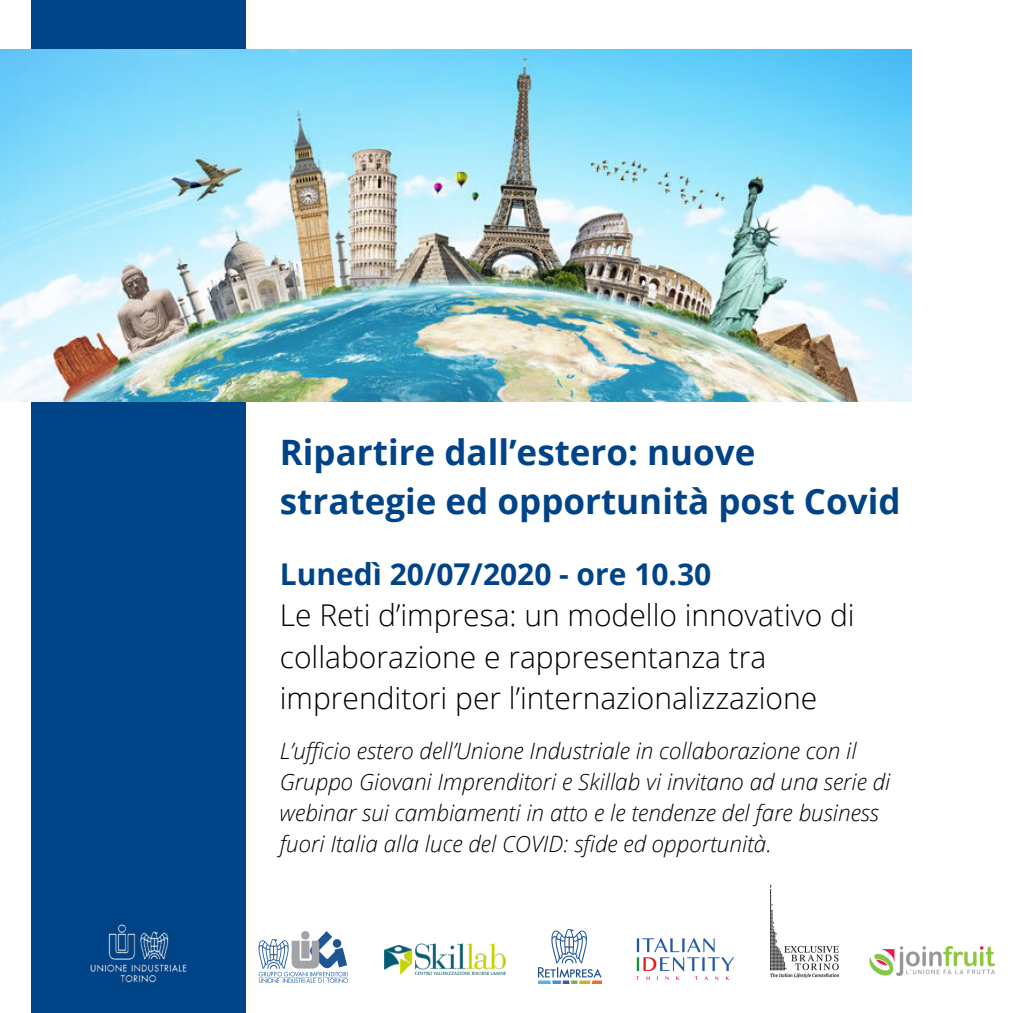
<style>
.page{position:relative;width:1013px;height:1013px;background:#fff}
.page>*{position:absolute;margin:0;border:0;box-sizing:border-box;transform-origin:0 0}
.t1{font:700 35px/48.8px "Open Sans";color:#004487}
.t2{font:300 30px/41.2px "Open Sans";color:#000}
.t3{font:700 30px "Open Sans";color:#004487}
.t4{font:italic 300 22.5px/31px "Open Sans";color:#000}
</style>
<div class="page">
<div style="left:31px;top:0;width:215px;height:1012px;background:#004487"></div>
<img style="left:90px;top:924px;width:97px;height:59px">
<img style="left:0;top:49px;width:911px;height:352px">
<img style="left:259px;top:931px;width:89px;height:51px">
<img style="left:384px;top:944px;width:121px;height:30px">
<img style="left:636px;top:938px;width:97px;height:41px">
<img style="left:770px;top:885px;width:68px;height:92px">
<img style="left:538px;top:929px;width:63px;height:54px">
<img style="left:869px;top:946px;width:125px;height:29px">
<h1 class="t1" style="left:280px;top:427px;width:622px">Ripartire dall’estero: nuove strategie ed opportunità post Covid</h1>
<h2 class="t3" style="left:280px;top:553px;width:433px">Lunedì 20/07/2020 - ore 10.30</h2>
<h2 class="t2" style="left:280px;top:594px;width:576px">Le Reti d’impresa: un modello innovativo di collaborazione e rappresentanza tra imprenditori per l’internazionalizzazione</h2>
<p class="t4" style="left:280px;top:735px;width:612px">L’ufficio estero dell’Unione Industriale in collaborazione con il Gruppo Giovani Imprenditori e Skillab vi invitano ad una serie di webinar sui cambiamenti in atto e le tendenze del fare business fuori Italia alla luce del COVID: sfide ed opportunità.</p>
</div>
